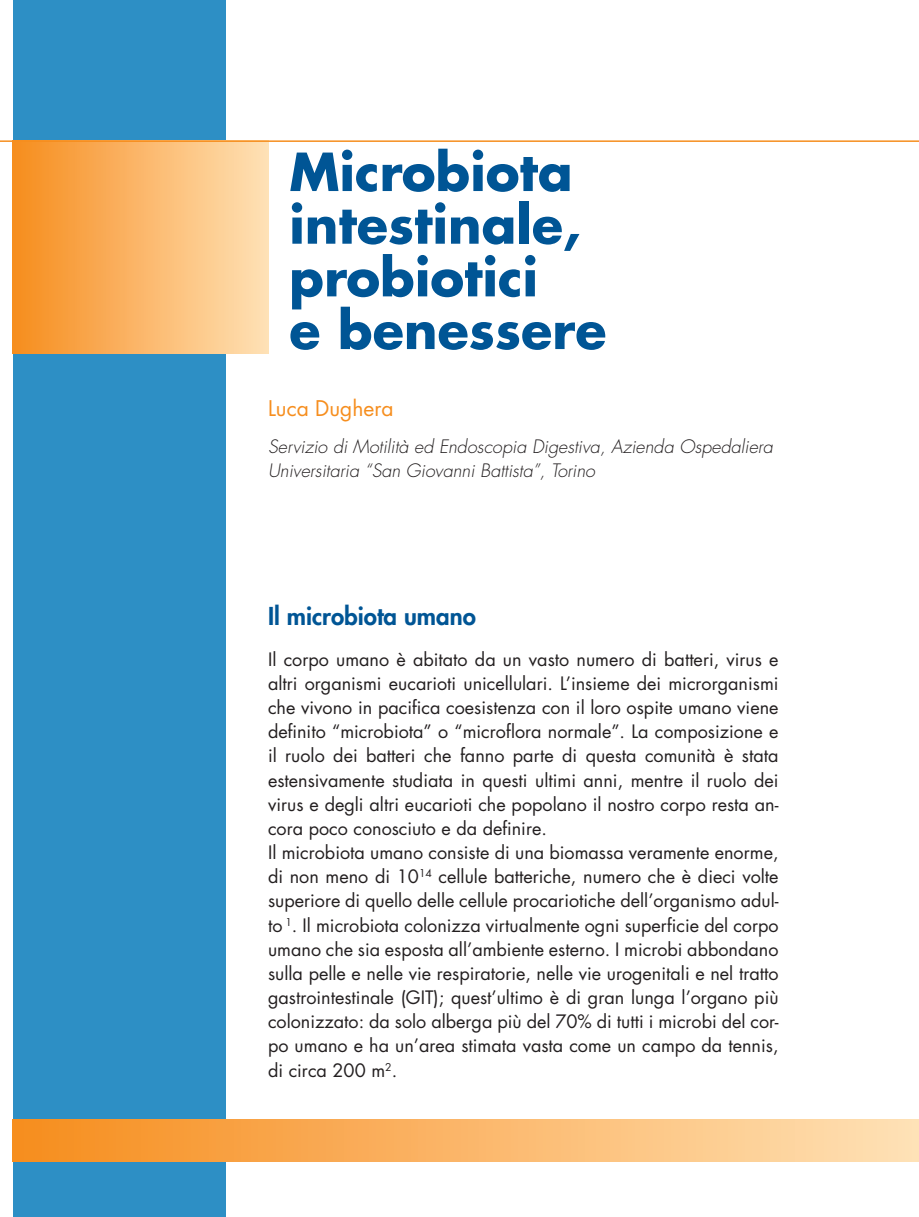
<style>
.page{position:relative;width:919px;height:1217px;background:#fff}
.page>*{position:absolute;margin:0;border:0;box-sizing:border-box;transform-origin:0 0}
.t1{font:700 51px/52.7px "Futura Std";color:#005595}
.t2{font:800 24px "Futura Std";color:#005595}
.t3{font:21px "Futura Std";color:#f68e1e}
.t4{font:18px/24.2px "Futura Std";color:#231f20}
.t5{font:italic 300 18px/24.2px "Futura Std";color:#231f20}
</style>
<div class="page">
<div style="left:13px;top:0;width:212px;height:1216px;background:#2d8fc5"></div>
<div style="left:13px;top:1118px;width:905px;height:43px;background:linear-gradient(to right,#f68c1d,#ffe1b6)"></div>
<div style="left:13px;top:140px;width:255px;height:213px;background:linear-gradient(to right,#f68d1d,#ffe1b6)"></div>
<hr style="left:0;top:140px;width:918px;height:2px;background:#f68e1e">
<h1 class="t1" style="left:289px;top:145px;width:318px">Microbiota intestinale, probiotici<br>e benessere</h1>
<p class="t3" style="left:268px;top:394px;width:127px">Luca Dughera</p>
<p class="t5" style="left:268px;top:434px;width:506px">Servizio di Motilità ed Endoscopia Digestiva, Azienda Ospedaliera<br>Universitaria “San Giovanni Battista”, Torino</p>
<h2 class="t2" style="left:268px;top:600px;width:209px">Il microbiota umano</h2>
<p class="t4" style="left:268px;top:647px;width:512px">Il corpo umano è abitato da un vasto numero di batteri, virus e altri organismi eucarioti unicellulari. L’insieme dei microrganismi che vivono in pacifica coesistenza con il loro ospite umano viene definito “microbiota” o “microflora normale”. La composizione e il ruolo dei batteri che fanno parte di questa comunità è stata estensivamente studiata in questi ultimi anni, mentre il ruolo dei virus e degli altri eucarioti che popolano il nostro corpo resta an&shy;cora poco conosciuto e da definire.<br>Il microbiota umano consiste di una biomassa veramente enorme, di non meno di 10<sup>14</sup> cellule batteriche, numero che è dieci volte superiore di quello delle cellule procariotiche dell’organismo adul&shy;to <sup>1</sup>. Il microbiota colonizza virtualmente ogni superficie del corpo umano che sia esposta all’ambiente esterno. I microbi abbondano sulla pelle e nelle vie respiratorie, nelle vie urogenitali e nel tratto gastrointestinale (GIT); quest’ultimo è di gran lunga l’organo più colonizzato: da solo alberga più del 70% di tutti i microbi del cor&shy;po umano e ha un’area stimata vasta come un campo da tennis, di circa 200 m<sup>2</sup>.</p>
</div>
